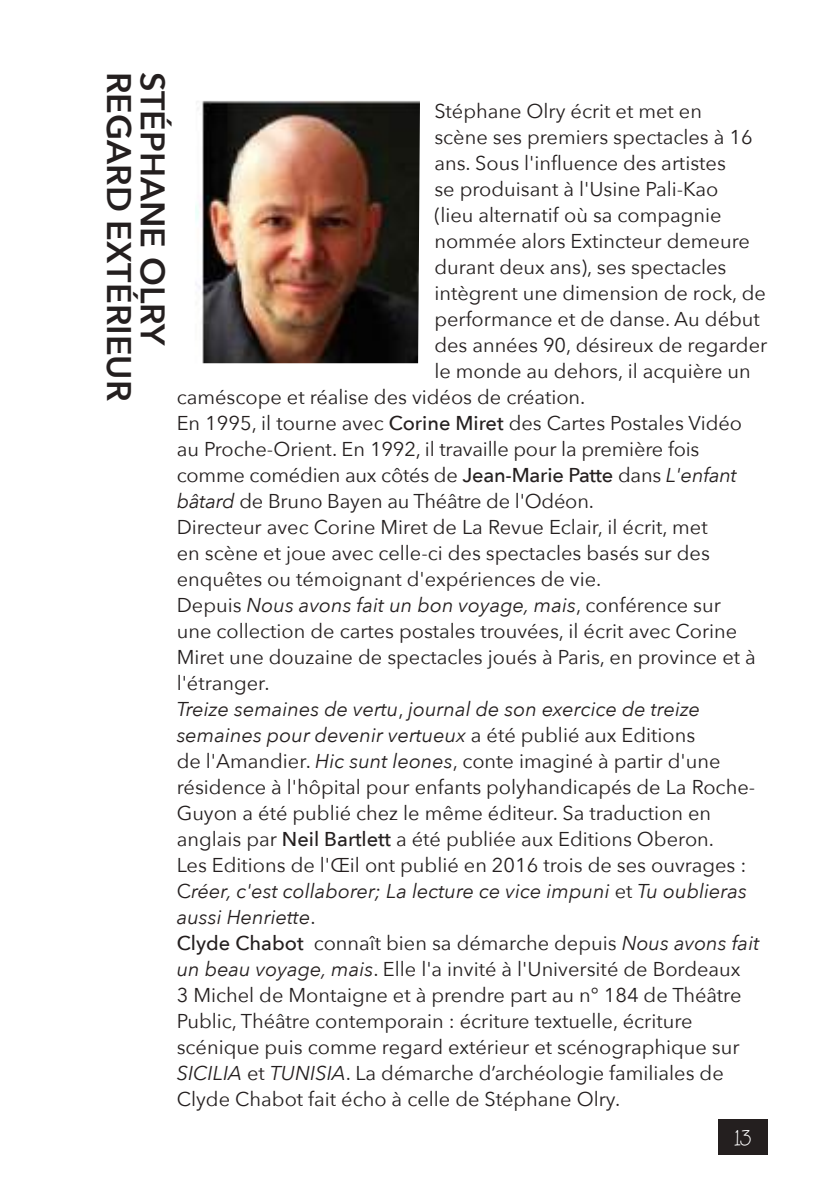
<style>
.page{position:relative;width:840px;height:1191px;background:#fff}
.page>*{position:absolute;margin:0;border:0;box-sizing:border-box;transform-origin:0 0}
.t1{font:600 34px "Avenir Next";color:#241f1f}
.t2{font:20px "Avenir Next";color:#241f1f}
.t3{font:italic 20px "Avenir Next";color:#241f1f}
.t4{font:20px "Buttercake";color:#fff}
.s1{font-weight:500}
.s2{font-style:italic}
.s3{font-style:normal}
</style>
<div class="page">
<img style="left:195px;top:101px;width:225px;height:262px">
<div style="left:717px;top:1119px;width:50px;height:35px;background:#241f1f"></div>
<h1 class="t1" style="left:148px;top:72px;width:330px;rotate:90deg">REGARD EXTÉRIEUR</h1>
<h1 class="t1" style="left:182px;top:72px;width:276px;rotate:90deg">STÉPHANE OLRY</h1>
<p class="t2" style="left:434px;top:94px;width:269px">Stéphane Olry écrit et met en</p>
<p class="t2" style="left:434px;top:120px;width:320px">scène ses premiers spectacles à 16</p>
<p class="t2" style="left:434px;top:146px;width:293px">ans. Sous l'influence des artistes</p>
<p class="t2" style="left:434px;top:172px;width:285px">se produisant à l'Usine Pali-Kao</p>
<p class="t2" style="left:434px;top:198px;width:288px">(lieu alternatif où sa compagnie</p>
<p class="t2" style="left:434px;top:224px;width:317px">nommée alors Extincteur demeure</p>
<p class="t2" style="left:434px;top:250px;width:293px">durant deux ans), ses spectacles</p>
<p class="t2" style="left:434px;top:276px;width:333px">intègrent une dimension de rock, de</p>
<p class="t2" style="left:434px;top:302px;width:327px">performance et de danse. Au début</p>
<p class="t2" style="left:434px;top:328px;width:334px">des années 90, désireux de regarder</p>
<p class="t2" style="left:434px;top:354px;width:318px">le monde au dehors, il acquière un</p>
<p class="t2" style="left:177px;top:380px;width:410px">caméscope et réalise des vidéos de création.</p>
<p class="t2" style="left:177px;top:406px;width:566px">En 1995, il tourne avec <span class="s1">Corine Miret</span> des Cartes Postales Vidéo</p>
<p class="t2" style="left:177px;top:432px;width:524px">au Proche-Orient. En 1992, il travaille pour la première fois</p>
<p class="t2" style="left:177px;top:458px;width:561px">comme comédien aux côtés de <span class="s1">Jean-Marie Patte</span> dans <span class="s2">L'enfant</span></p>
<p class="t2" style="left:177px;top:484px;width:418px"><span class="s2">bâtard</span> de Bruno Bayen au Théâtre de l'Odéon.</p>
<p class="t2" style="left:177px;top:510px;width:532px">Directeur avec Corine Miret de La Revue Eclair, il écrit, met</p>
<p class="t2" style="left:177px;top:536px;width:534px">en scène et joue avec celle-ci des spectacles basés sur des</p>
<p class="t2" style="left:177px;top:562px;width:426px">enquêtes ou témoignant d'expériences de vie.</p>
<p class="t3" style="left:177px;top:588px;width:545px"><span class="s3">Depuis</span> Nous avons fait un bon voyage, mais<span class="s3">, conférence sur</span></p>
<p class="t2" style="left:177px;top:614px;width:561px">une collection de cartes postales trouvées, il écrit avec Corine</p>
<p class="t2" style="left:177px;top:640px;width:580px">Miret une douzaine de spectacles joués à Paris, en province et à</p>
<p class="t2" style="left:177px;top:666px;width:94px">l'étranger.</p>
<p class="t3" style="left:177px;top:692px;width:524px">Treize semaines de vertu<span class="s3">,</span> journal de son exercice de treize</p>
<p class="t3" style="left:177px;top:718px;width:519px">semaines pour devenir vertueux <span class="s3">a été publié aux Editions</span></p>
<p class="t2" style="left:177px;top:744px;width:545px">de l'Amandier. <span class="s2">Hic sunt leones</span>, conte imaginé à partir d'une</p>
<p class="t2" style="left:177px;top:770px;width:579px">résidence à l'hôpital pour enfants polyhandicapés de La Roche-</p>
<p class="t2" style="left:177px;top:796px;width:535px">Guyon a été publié chez le même éditeur. Sa traduction en</p>
<p class="t2" style="left:177px;top:822px;width:538px">anglais par <span class="s1">Neil Bartlett</span> a été publiée aux Editions Oberon.</p>
<p class="t2" style="left:177px;top:848px;width:571px">Les Editions de l'Œil ont publié en 2016 trois de ses ouvrages :</p>
<p class="t3" style="left:177px;top:874px;width:571px"><span class="s3">C</span>réer, c'est collaborer; La lecture ce vice impuni <span class="s3">et</span> Tu oublieras</p>
<p class="t3" style="left:177px;top:900px;width:140px">aussi Henriette<span class="s3">.</span></p>
<p class="t2" style="left:177px;top:926px;width:584px"><span class="s1">Clyde Chabot</span> connaît bien sa démarche depuis <span class="s2">Nous avons fait</span></p>
<p class="t2" style="left:177px;top:952px;width:565px"><span class="s2">un beau voyage, mais</span>. Elle l'a invité à l'Université de Bordeaux</p>
<p class="t2" style="left:177px;top:978px;width:566px">3 Michel de Montaigne et à prendre part au n° 184 de Théâtre</p>
<p class="t2" style="left:177px;top:1004px;width:517px">Public, Théâtre contemporain : écriture textuelle, écriture</p>
<p class="t2" style="left:177px;top:1030px;width:564px">scénique puis comme regard extérieur et scénographique sur</p>
<p class="t2" style="left:177px;top:1056px;width:548px"><span class="s2">SICILIA</span> et <span class="s2">TUNISIA</span>. La démarche d’archéologie familiales de</p>
<p class="t2" style="left:177px;top:1082px;width:444px">Clyde Chabot fait écho à celle de Stéphane Olry.</p>
<p class="t4" style="left:734px;top:1126px;width:19px">13</p>
</div>
